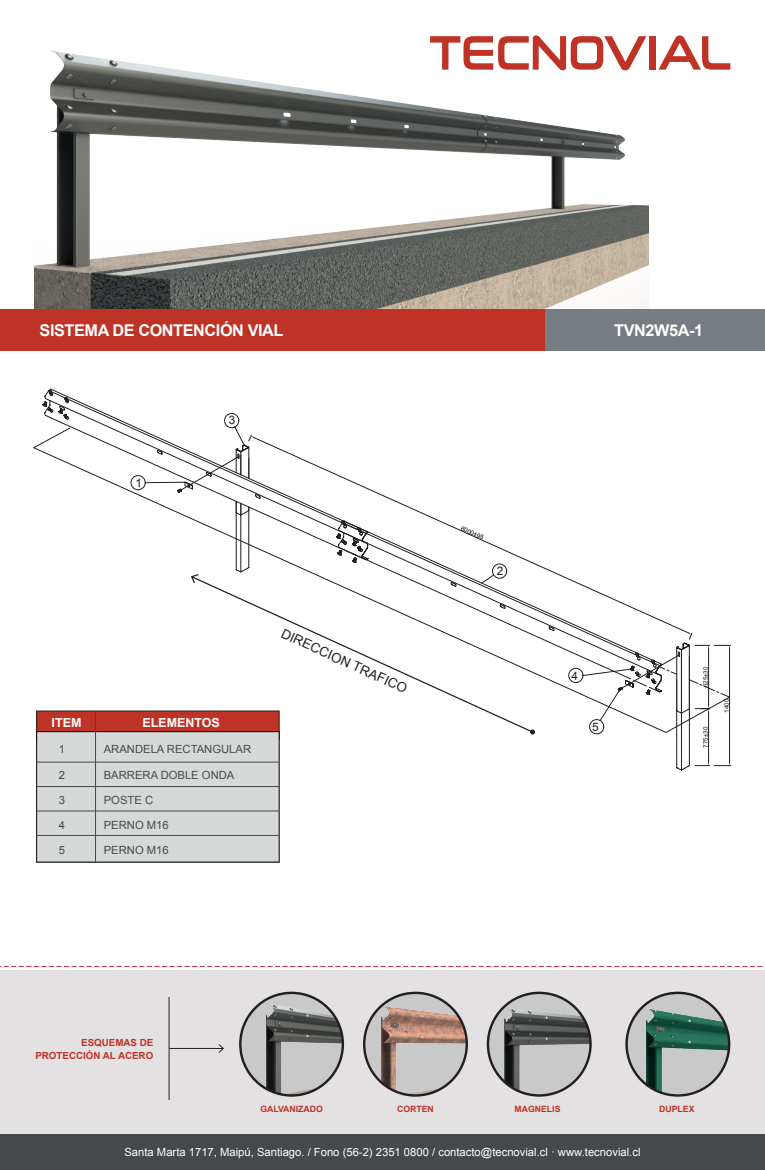
<style>
.page{position:relative;width:765px;height:1170px;background:#fff}
.page>*{position:absolute;margin:0;border:0;box-sizing:border-box;transform-origin:0 0}
.t1{font:700 16.25px "Arial";letter-spacing:-.025em;color:#fff}
.t2{font:13.25px "Arial";color:#231f20}
.t3{font:700 12.5px "Arial";color:#fff}
.t4{font:11.62px "Arial";color:#231f20}
.t5{font:11.25px "Arial";color:#fff}
.t6{font:11.25px "Arial";color:#45494c}
.t7{font:700 9.75px/13px "Arial";color:#bf3226;text-align:right}
.t8{font:700 8.62px "Arial";color:#bf3226}
.t9{font:6.25px "Arial";color:#231f20}
.t10{font:6.25px "Arial";color:#000001}
</style>
<div class="page">
<img style="left:35px;top:36px;width:613px;height:274px">
<div style="left:0;top:310px;width:545px;height:41px;background:#bf3226"></div>
<div style="left:545px;top:310px;width:220px;height:41px;background:#767c81"></div>
<svg style="left:327px;top:633px;width:366px;height:99px"></svg>
<svg style="left:248px;top:584px;width:444px;height:55px"></svg>
<svg style="left:343px;top:584px;width:10px;height:98px"></svg>
<svg style="left:622px;top:584px;width:40px;height:58px"></svg>
<svg style="left:353px;top:550px;width:269px;height:140px"></svg>
<svg style="left:363px;top:488px;width:144px;height:95px"></svg>
<svg style="left:568px;top:642px;width:163px;height:128px"></svg>
<svg style="left:44px;top:401px;width:324px;height:147px"></svg>
<svg style="left:42px;top:390px;width:11px;height:22px"></svg>
<svg style="left:59px;top:397px;width:304px;height:187px"></svg>
<div style="left:37px;top:711px;width:242px;height:28px;background:#bf3226"></div>
<div style="left:37px;top:731px;width:242px;height:131px;background:#d6d9d8;border:1px solid #000"></div>
<hr style="left:37px;top:761px;width:242px;height:1px;background:#45494c">
<hr style="left:37px;top:810px;width:242px;height:1px;background:#45494c">
<hr style="left:37px;top:861px;width:242px;height:1px;background:#45494c">
<hr style="left:37px;top:786px;width:242px;height:1px;background:#45494c">
<hr style="left:37px;top:835px;width:242px;height:1px;background:#45494c">
<hr style="left:95px;top:711px;width:1px;height:151px;background:#45494c">
<svg style="left:430px;top:35px;width:216px;height:35px"></svg>
<div style="left:649px;top:36px;width:7px;height:34px;background:#bf3226"></div>
<svg style="left:658px;top:35px;width:72px;height:35px"></svg>
<div style="left:0;top:969px;width:765px;height:165px;background:#e4e1e2"></div>
<div style="left:0;top:1134px;width:765px;height:35px;background:#45494c"></div>
<svg style="left:0;top:966px;width:763px;height:1px"></svg>
<img style="left:240px;top:992px;width:103px;height:103px;border-radius:51px">
<div style="left:239px;top:991px;width:105px;height:105px;border:2px solid #231f20;border-radius:50%"></div>
<img style="left:488px;top:992px;width:103px;height:103px;border-radius:51px">
<div style="left:487px;top:991px;width:105px;height:105px;border:2px solid #231f20;border-radius:50%"></div>
<img style="left:364px;top:992px;width:103px;height:103px;border-radius:51px">
<div style="left:363px;top:991px;width:105px;height:105px;border:2px solid #231f20;border-radius:50%"></div>
<img style="left:627px;top:992px;width:102px;height:103px;border-radius:51px">
<div style="left:625px;top:991px;width:105px;height:105px;border:2px solid #231f20;border-radius:50%"></div>
<hr style="left:169px;top:996px;width:1px;height:103px;background:#231f20">
<hr style="left:170px;top:1048px;width:53px;height:1px;background:#231f20">
<svg style="left:218px;top:1044px;width:6px;height:9px"></svg>
<h1 class="t1" style="left:40px;top:320px;width:245px">SISTEMA DE CONTENCIÓN VIAL</h1>
<h1 class="t1" style="left:614px;top:320px;width:90px">TVN2W5A-1</h1>
<p class="t4" style="left:135px;top:475px;width:8px">1</p>
<p class="t4" style="left:229px;top:412px;width:8px">3</p>
<p class="t3" style="left:52px;top:713px;width:31px">ITEM</p>
<p class="t3" style="left:142px;top:713px;width:79px">ELEMENTOS</p>
<p class="t6" style="left:59px;top:741px;width:8px">1</p>
<p class="t6" style="left:104px;top:741px;width:149px">ARANDELA RECTANGULAR</p>
<p class="t6" style="left:59px;top:768px;width:8px">2</p>
<p class="t6" style="left:104px;top:768px;width:132px">BARRERA DOBLE ONDA</p>
<p class="t6" style="left:59px;top:793px;width:8px">3</p>
<p class="t6" style="left:104px;top:793px;width:51px">POSTE C</p>
<p class="t6" style="left:59px;top:818px;width:8px">4</p>
<p class="t6" style="left:104px;top:818px;width:67px">PERNO M16</p>
<p class="t6" style="left:59px;top:843px;width:8px">5</p>
<p class="t6" style="left:104px;top:843px;width:67px">PERNO M16</p>
<p class="t2" style="left:286px;top:624px;width:138px;rotate:25deg">DIRECCION TRAFICO</p>
<p class="t10" style="left:463px;top:524px;width:26px;rotate:24deg">6000±95</p>
<p class="t4" style="left:497px;top:563px;width:8px">2</p>
<p class="t4" style="left:572px;top:668px;width:8px">4</p>
<p class="t4" style="left:592px;top:719px;width:8px">5</p>
<p class="t9" style="left:702px;top:687px;width:22px;rotate:-90deg">625±30</p>
<p class="t9" style="left:702px;top:747px;width:22px;rotate:-90deg">775±30</p>
<p class="t9" style="left:723px;top:712px;width:15px;rotate:-90deg">1400</p>
<p class="t7" style="left:35px;top:1036px;width:119px">ESQUEMAS DE<br>PROTECCIÓN AL ACERO</p>
<p class="t8" style="left:260px;top:1103px;width:64px">GALVANIZADO</p>
<p class="t8" style="left:397px;top:1103px;width:38px">CORTEN</p>
<p class="t8" style="left:515px;top:1103px;width:47px">MAGNELIS</p>
<p class="t8" style="left:659px;top:1103px;width:37px">DUPLEX</p>
<p class="t5" style="left:124px;top:1144px;width:518px">Santa Marta 1717, Maipú, Santiago. / Fono (56-2) 2351 0800 / contacto@tecnovial.cl · www.tecnovial.cl</p>
</div>
